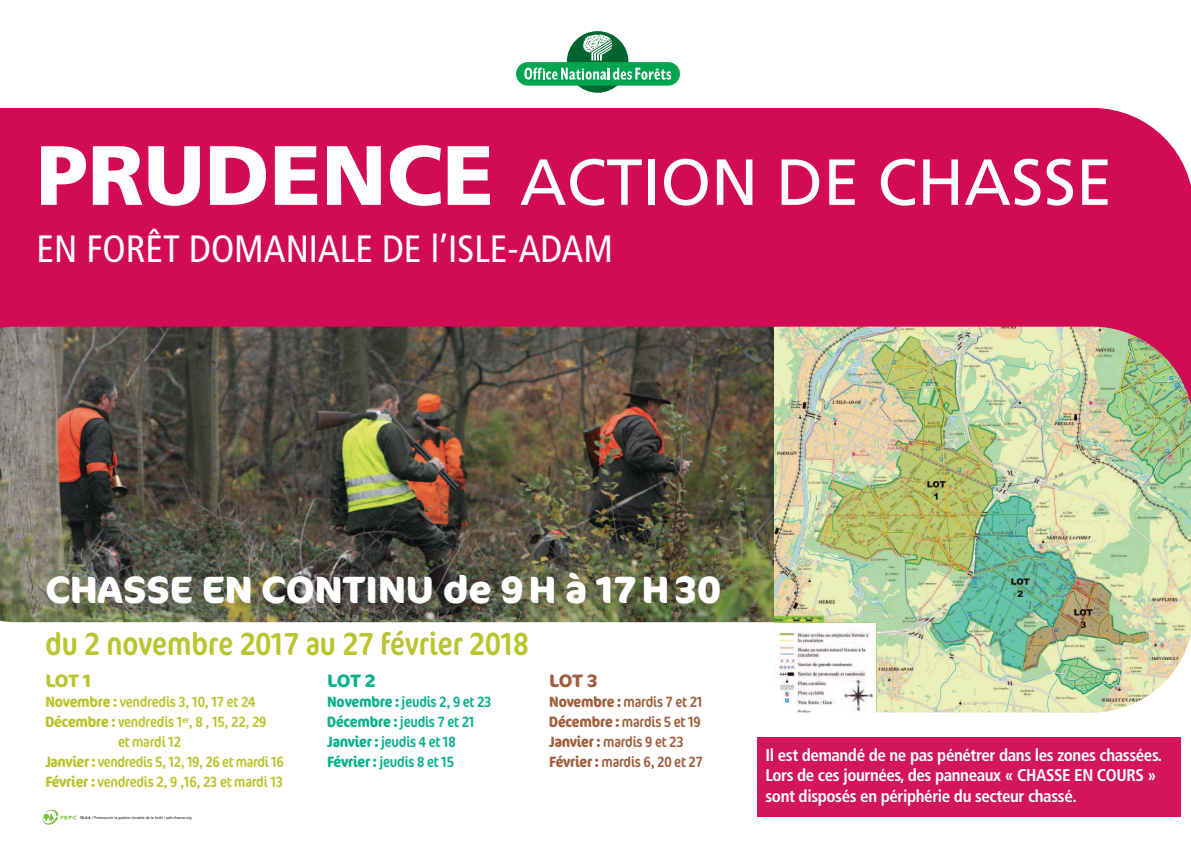
<style>
.page{position:relative;width:1191px;height:842px;background:#fff}
.page>*{position:absolute;margin:0;border:0;box-sizing:border-box;transform-origin:0 0}
.t1{font:65px "Frutiger LT Std";color:#fff}
.t2{font:condensed 38px "Frutiger LT Std";color:#fff}
.t3{font:700 38px "Cocon";color:#fff}
.t4{font:condensed 32.2px "Cocon";color:#bac42e}
.t5{font:700 18px "Cocon";color:#bac42e}
.t6{font:700 18px "Cocon";color:#09b18f}
.t7{font:700 18px "Cocon";color:#a05f3d}
.t8{font:700 condensed 17px/20.4px "Frutiger";letter-spacing:-.025em;color:#fff}
.t9{font:condensed 15px "Cocon";letter-spacing:-.015em;color:#bac42e}
.t10{font:condensed 15px/20px "Cocon";letter-spacing:-.015em;color:#a05f3d}
.t11{font:condensed 15px/20px "Cocon";letter-spacing:-.015em;color:#09b18f}
.t12{font:3.8px "Arial";color:#231f20}
.s1{font-weight:900;font-size:84px}
.s2{font-weight:700}
</style>
<div class="page">
<div style="left:567px;top:31px;width:61px;height:62px;background:#00652e;border-radius:50%"></div>
<div style="left:516px;top:62px;width:164px;height:24px;background:#00a54f;border-radius:12px"></div>
<svg style="left:583px;top:34px;width:29px;height:27px"></svg>
<svg style="left:524px;top:68px;width:147px;height:12px"></svg>
<div style="left:476px;top:108px;width:715px;height:91px;background:#d20c54"></div>
<div style="left:2px;top:199px;width:1189px;height:255px;background:#d20c54"></div>
<div style="left:0;top:108px;width:476px;height:255px;background:#d20c54"></div>
<img style="left:0;top:327px;width:774px;height:295px">
<img style="left:774px;top:327px;width:417px;height:385px">
<svg style="left:43px;top:810px;width:35px;height:15px"></svg>
<div style="left:757px;top:737px;width:423px;height:79px;background:#d3165b"></div>
<h1 class="t1" style="left:36px;top:156px;width:1077px"><span class="s1">PRUDENCE</span> ACTION DE CHASSE</h1>
<h2 class="t2" style="left:36px;top:234px;width:578px">EN FORÊT DOMANIALE DE l’ISLE-ADAM</h2>
<h2 class="t3" style="left:45px;top:568px;width:677px">CHASSE EN CONTINU de 9H à 17H30</h2>
<h3 class="t4" style="left:45px;top:624px;width:485px">du 2 novembre 2017 au 27 février 2018</h3>
<p class="t5" style="left:45px;top:671px;width:47px">LOT 1</p>
<p class="t9" style="left:45px;top:693px;width:212px"><span class="s2">Novembre :</span> vendredis 3, 10, 17 et 24</p>
<p class="t9" style="left:45px;top:713px;width:223px"><span class="s2">Décembre :</span> vendredis 1<sup>er</sup>, 8 , 15, 22, 29</p>
<p class="t9" style="left:118px;top:733px;width:65px">et mardi 12</p>
<p class="t9" style="left:45px;top:753px;width:240px"><span class="s2">Janvier :</span> vendredis 5, 12, 19, 26 et mardi 16</p>
<p class="t9" style="left:45px;top:773px;width:239px"><span class="s2">Février :</span> vendredis 2, 9 ,16, 23 et mardi 13</p>
<p class="t12" style="left:80px;top:816px;width:114px"><span class="s2">10-4-4</span> / Promouvoir la gestion durable de la forêt / pefc-france.org</p>
<p class="t6" style="left:327px;top:671px;width:50px">LOT 2</p>
<p class="t11" style="left:327px;top:692px;width:166px"><span class="s2">Novembre :</span> jeudis 2, 9 et 23<br><span class="s2">Décembre :</span> jeudis 7 et 21<br><span class="s2">Janvier :</span> jeudis 4 et 18<br><span class="s2">Février :</span> jeudis 8 et 15</p>
<p class="t7" style="left:549px;top:671px;width:50px">LOT 3</p>
<p class="t10" style="left:549px;top:692px;width:155px"><span class="s2">Novembre :</span> mardis 7 et 21<br><span class="s2">Décembre :</span> mardis 5 et 19<br><span class="s2">Janvier :</span> mardis 9 et 23<br><span class="s2">Février :</span> mardis 6, 20 et 27</p>
<p class="t8" style="left:765px;top:746px;width:398px">Il est demandé de ne pas pénétrer dans les zones chassées.<br>Lors de ces journées, des panneaux « CHASSE EN COURS » sont disposés en périphérie du secteur chassé.</p>
</div>
